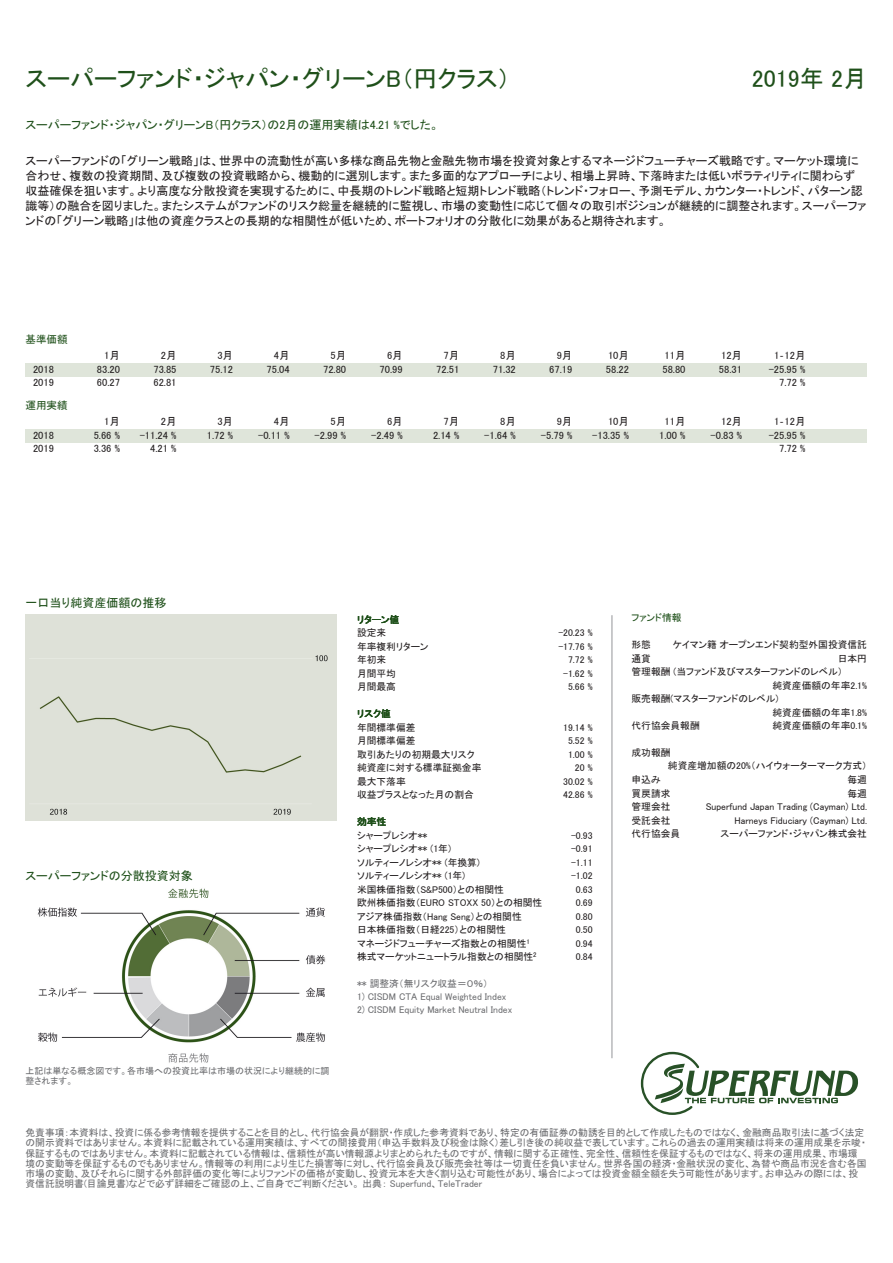
<style>
.page{position:relative;width:893px;height:1263px;background:#fff}
.page>*{position:absolute;margin:0;border:0;box-sizing:border-box;transform-origin:0 0}
.t1{font:24px "MS P Gothic";color:#1f501a}
.t2{font:12px/15px "MS P Gothic";color:#231f20}
.t3{font:12px "MS P Gothic";color:#1f501a}
.t4{font:10.5px "MS P Gothic";color:#231f20}
.t5{font:10.5px "MS P Gothic";color:#1f501a}
.t6{font:9.75px/12.8px "MS P Gothic";color:#231f20}
.t7{font:9.75px/10.2px "MS P Gothic";color:#6c6d70}
.t8{font:9.75px "MS P Gothic";color:#1f501a}
.t9{font:9px/10.5px "MS P Gothic";color:#6c6d70}
</style>
<div class="page">
<hr style="left:612px;top:615px;width:1px;height:443px;background:#939598">
<svg style="left:641px;top:1052px;width:217px;height:63px"></svg>
<div style="left:26px;top:363px;width:841px;height:13px;background:#dfe5da"></div>
<div style="left:26px;top:429px;width:841px;height:13px;background:#dfe5da"></div>
<img style="left:37px;top:888px;width:289px;height:175px">
<div style="left:26px;top:615px;width:310px;height:205px;background:#dee1d8"></div>
<h1 class="t1" style="left:26px;top:66px;width:486px">スーパーファンド・ジャパン・グリーンB（円クラス）</h1>
<h1 class="t1" style="left:752px;top:66px;width:117px">2019年 2月</h1>
<p class="t3" style="left:26px;top:119px;width:415px">スーパーファンド・ジャパン・グリーンB（円クラス）の2月の運用実績は4.21 %でした。</p>
<p class="t2" style="left:26px;top:154px;width:842px">スーパーファンドの「グリーン戦略」は、世界中の流動性が高い多様な商品先物と金融先物市場を投資対象とするマネージドフューチャーズ戦略です。マーケット環境に合わせ、複数の投資期間、及び複数の投資戦略から、機動的に選別します。また多面的なアプローチにより、相場上昇時、下落時または低いボラティリティに関わらず収益確保を狙います。より高度な分散投資を実現するために、中長期のトレンド戦略と短期トレンド戦略（トレンド・フォロー、予測モデル、カウンター・トレンド、パターン認識等）の融合を図りました。またシステムがファンドのリスク総量を継続的に監視し、市場の変動性に応じて個々の取引ポジションが継続的に調整されます。スーパーファンドの「グリーン戦略」は他の資産クラスとの長期的な相関性が低いため、ポートフォリオの分散化に効果があると期待されます。</p>
<p class="t5" style="left:26px;top:334px;width:43px">基準価額</p>
<p class="t4" style="left:104px;top:350px;width:17px">1月</p>
<p class="t4" style="left:161px;top:350px;width:17px">2月</p>
<p class="t4" style="left:217px;top:350px;width:17px">3月</p>
<p class="t4" style="left:274px;top:350px;width:17px">4月</p>
<p class="t4" style="left:330px;top:350px;width:17px">5月</p>
<p class="t4" style="left:387px;top:350px;width:17px">6月</p>
<p class="t4" style="left:444px;top:350px;width:17px">7月</p>
<p class="t4" style="left:500px;top:350px;width:17px">8月</p>
<p class="t4" style="left:557px;top:350px;width:17px">9月</p>
<p class="t4" style="left:608px;top:350px;width:22px">10月</p>
<p class="t4" style="left:664px;top:350px;width:22px">11月</p>
<p class="t4" style="left:721px;top:350px;width:22px">12月</p>
<p class="t4" style="left:774px;top:350px;width:33px">1‐12月</p>
<p class="t4" style="left:33px;top:364px;width:22px">2018</p>
<p class="t4" style="left:97px;top:364px;width:25px">83.20</p>
<p class="t4" style="left:153px;top:364px;width:25px">73.85</p>
<p class="t4" style="left:210px;top:364px;width:25px">75.12</p>
<p class="t4" style="left:267px;top:364px;width:25px">75.04</p>
<p class="t4" style="left:323px;top:364px;width:25px">72.80</p>
<p class="t4" style="left:380px;top:364px;width:25px">70.99</p>
<p class="t4" style="left:436px;top:364px;width:25px">72.51</p>
<p class="t4" style="left:493px;top:364px;width:25px">71.32</p>
<p class="t4" style="left:549px;top:364px;width:25px">67.19</p>
<p class="t4" style="left:606px;top:364px;width:25px">58.22</p>
<p class="t4" style="left:662px;top:364px;width:25px">58.80</p>
<p class="t4" style="left:719px;top:364px;width:25px">58.31</p>
<p class="t4" style="left:769px;top:364px;width:38px">-25.95 %</p>
<p class="t4" style="left:33px;top:377px;width:22px">2019</p>
<p class="t4" style="left:97px;top:377px;width:25px">60.27</p>
<p class="t4" style="left:153px;top:377px;width:25px">62.81</p>
<p class="t4" style="left:779px;top:377px;width:28px">7.72 %</p>
<p class="t5" style="left:26px;top:400px;width:43px">運用実績</p>
<p class="t4" style="left:104px;top:416px;width:17px">1月</p>
<p class="t4" style="left:161px;top:416px;width:17px">2月</p>
<p class="t4" style="left:217px;top:416px;width:17px">3月</p>
<p class="t4" style="left:274px;top:416px;width:17px">4月</p>
<p class="t4" style="left:330px;top:416px;width:17px">5月</p>
<p class="t4" style="left:387px;top:416px;width:17px">6月</p>
<p class="t4" style="left:444px;top:416px;width:17px">7月</p>
<p class="t4" style="left:500px;top:416px;width:17px">8月</p>
<p class="t4" style="left:557px;top:416px;width:17px">9月</p>
<p class="t4" style="left:608px;top:416px;width:22px">10月</p>
<p class="t4" style="left:664px;top:416px;width:22px">11月</p>
<p class="t4" style="left:721px;top:416px;width:22px">12月</p>
<p class="t4" style="left:774px;top:416px;width:33px">1‐12月</p>
<p class="t4" style="left:33px;top:430px;width:22px">2018</p>
<p class="t4" style="left:94px;top:430px;width:28px">5.66 %</p>
<p class="t4" style="left:140px;top:430px;width:38px">-11.24 %</p>
<p class="t4" style="left:207px;top:430px;width:28px">1.72 %</p>
<p class="t4" style="left:258px;top:430px;width:33px">-0.11 %</p>
<p class="t4" style="left:315px;top:430px;width:33px">-2.99 %</p>
<p class="t4" style="left:371px;top:430px;width:33px">-2.49 %</p>
<p class="t4" style="left:433px;top:430px;width:28px">2.14 %</p>
<p class="t4" style="left:484px;top:430px;width:33px">-1.64 %</p>
<p class="t4" style="left:541px;top:430px;width:33px">-5.79 %</p>
<p class="t4" style="left:592px;top:430px;width:38px">-13.35 %</p>
<p class="t4" style="left:659px;top:430px;width:28px">1.00 %</p>
<p class="t4" style="left:710px;top:430px;width:33px">-0.83 %</p>
<p class="t4" style="left:769px;top:430px;width:38px">-25.95 %</p>
<p class="t4" style="left:33px;top:443px;width:22px">2019</p>
<p class="t4" style="left:94px;top:443px;width:28px">3.36 %</p>
<p class="t4" style="left:150px;top:443px;width:28px">4.21 %</p>
<p class="t4" style="left:779px;top:443px;width:28px">7.72 %</p>
<p class="t3" style="left:26px;top:597px;width:142px">一口当り純資産価額の推移</p>
<p class="t3" style="left:26px;top:870px;width:169px">スーパーファンドの分散投資対象</p>
<p class="t9" style="left:26px;top:1065px;width:306px">上記は単なる概念図です。各市場への投資比率は市場の状況により継続的に調整されます。</p>
<p class="t8" style="left:357px;top:614px;width:44px">リターン値</p>
<p class="t6" style="left:357px;top:626px;width:31px">設定来</p>
<p class="t6" style="left:558px;top:626px;width:36px">-20.23 %</p>
<p class="t6" style="left:357px;top:640px;width:73px">年率複利リターン</p>
<p class="t6" style="left:558px;top:640px;width:36px">-17.76 %</p>
<p class="t6" style="left:357px;top:653px;width:31px">年初来</p>
<p class="t6" style="left:568px;top:653px;width:26px">7.72 %</p>
<p class="t6" style="left:357px;top:667px;width:40px">月間平均</p>
<p class="t6" style="left:563px;top:667px;width:31px">-1.62 %</p>
<p class="t6" style="left:357px;top:680px;width:40px">月間最高</p>
<p class="t6" style="left:568px;top:680px;width:26px">5.66 %</p>
<p class="t8" style="left:357px;top:709px;width:35px">リスク値</p>
<p class="t6" style="left:357px;top:721px;width:60px">年間標準偏差</p>
<p class="t6" style="left:563px;top:721px;width:31px">19.14 %</p>
<p class="t6" style="left:357px;top:734px;width:60px">月間標準偏差</p>
<p class="t6" style="left:568px;top:734px;width:26px">5.52 %</p>
<p class="t6" style="left:357px;top:748px;width:119px">取引あたりの初期最大リスク</p>
<p class="t6" style="left:568px;top:748px;width:26px">1.00 %</p>
<p class="t6" style="left:357px;top:761px;width:126px">純資産に対する標準証拠金率</p>
<p class="t6" style="left:575px;top:761px;width:19px">20 %</p>
<p class="t6" style="left:357px;top:775px;width:50px">最大下落率</p>
<p class="t6" style="left:563px;top:775px;width:31px">30.02 %</p>
<p class="t6" style="left:357px;top:788px;width:118px">収益プラスとなった月の割合</p>
<p class="t6" style="left:563px;top:788px;width:31px">42.86 %</p>
<p class="t8" style="left:357px;top:817px;width:31px">効率性</p>
<p class="t6" style="left:357px;top:829px;width:72px">シャープレシオ**</p>
<p class="t6" style="left:571px;top:829px;width:23px">-0.93</p>
<p class="t6" style="left:357px;top:842px;width:95px">シャープレシオ** (1年)</p>
<p class="t6" style="left:571px;top:842px;width:23px">-0.91</p>
<p class="t6" style="left:357px;top:856px;width:124px">ソルティーノレシオ** (年換算)</p>
<p class="t6" style="left:571px;top:856px;width:23px">-1.11</p>
<p class="t6" style="left:357px;top:869px;width:110px">ソルティーノレシオ** (1年)</p>
<p class="t6" style="left:571px;top:869px;width:23px">-1.02</p>
<p class="t6" style="left:357px;top:883px;width:148px">米国株価指数（S&amp;P500）との相関性</p>
<p class="t6" style="left:576px;top:883px;width:18px">0.63</p>
<p class="t6" style="left:357px;top:896px;width:187px">欧州株価指数（EURO STOXX 50）との相関性</p>
<p class="t6" style="left:576px;top:896px;width:18px">0.69</p>
<p class="t6" style="left:357px;top:910px;width:166px">アジア株価指数（Hang Seng）との相関性</p>
<p class="t6" style="left:576px;top:910px;width:18px">0.80</p>
<p class="t6" style="left:357px;top:923px;width:150px">日本株価指数（日経225）との相関性</p>
<p class="t6" style="left:576px;top:923px;width:18px">0.50</p>
<p class="t6" style="left:357px;top:937px;width:174px">マネージドフューチャーズ指数との相関性<sup>1</sup></p>
<p class="t6" style="left:576px;top:937px;width:18px">0.94</p>
<p class="t6" style="left:357px;top:950px;width:181px">株式マーケットニュートラル指数との相関性<sup>2</sup></p>
<p class="t6" style="left:576px;top:950px;width:18px">0.84</p>
<p class="t7" style="left:357px;top:979px;width:133px">** 調整済（無リスク収益＝０％）</p>
<p class="t7" style="left:357px;top:991px;width:151px">1) CISDM CTA Equal Weighted Index</p>
<p class="t7" style="left:357px;top:1004px;width:157px">2) CISDM Equity Market Neutral Index</p>
<p class="t8" style="left:632px;top:613px;width:52px">ファンド情報</p>
<p class="t6" style="left:632px;top:638px;width:21px">形態</p>
<p class="t6" style="left:673px;top:638px;width:196px">ケイマン籍 オープンエンド契約型外国投資信託</p>
<p class="t6" style="left:632px;top:652px;width:21px">通貨</p>
<p class="t6" style="left:838px;top:652px;width:31px">日本円</p>
<p class="t6" style="left:632px;top:665px;width:213px">管理報酬 (当ファンド及びマスターファンドのレベル）</p>
<p class="t6" style="left:772px;top:679px;width:96px">純資産価額の年率2.1%</p>
<p class="t6" style="left:632px;top:692px;width:148px">販売報酬(マスターファンドのレベル)</p>
<p class="t6" style="left:772px;top:706px;width:96px">純資産価額の年率1.8%</p>
<p class="t6" style="left:632px;top:719px;width:70px">代行協会員報酬</p>
<p class="t6" style="left:772px;top:719px;width:96px">純資産価額の年率0.1%</p>
<p class="t6" style="left:668px;top:746px;width:201px;text-indent:-36px">成功報酬<br>純資産増加額の20%（ハイウォーターマーク方式）</p>
<p class="t6" style="left:632px;top:773px;width:31px">申込み</p>
<p class="t6" style="left:848px;top:773px;width:21px">毎週</p>
<p class="t6" style="left:632px;top:787px;width:40px">買戻請求</p>
<p class="t6" style="left:848px;top:787px;width:21px">毎週</p>
<p class="t6" style="left:632px;top:800px;width:40px">管理会社</p>
<p class="t6" style="left:706px;top:800px;width:163px">Superfund Japan Trading (Cayman) Ltd.</p>
<p class="t6" style="left:632px;top:814px;width:40px">受託会社</p>
<p class="t6" style="left:734px;top:814px;width:134px">Harneys Fiduciary (Cayman) Ltd.</p>
<p class="t6" style="left:632px;top:827px;width:50px">代行協会員</p>
<p class="t6" style="left:721px;top:827px;width:148px">スーパーファンド・ジャパン株式会社</p>
<p class="t7" style="left:26px;top:1127px;width:843px">免責事項：本資料は、投資に係る参考情報を提供することを目的とし、代行協会員が翻訳・作成した参考資料であり、特定の有価証券の勧誘を目的として作成したものではなく、金融商品取引法に基づく法定の開示資料ではありません。本資料に記載されている運用実績は、すべての間接費用（申込手数料及び税金は除く）差し引き後の純収益で表しています。これらの過去の運用実績は将来の運用成果を示唆・保証するものではありません。本資料に記載されている情報は、信頼性が高い情報源よりまとめられたものですが、情報に関する正確性、完全性、信頼性を保証するものではなく、将来の運用成果、市場環境の変動等を保証するものでもありません。情報等の利用により生じた損害等に対し、代行協会員及び販売会社等は一切責任を負いません。世界各国の経済・金融状況の変化、為替や商品市況を含む各国市場の変動、及びそれらに関する外部評価の変化等によりファンドの価格が変動し、投資元本を大きく割り込む可能性があり、場合によっては投資金額全額を失う可能性があります。お申込みの際には、投資信託説明書(目論見書)などで必ず詳細をご確認の上、ご自身でご判断ください。 出典： Superfund、TeleTrader</p>
</div>
